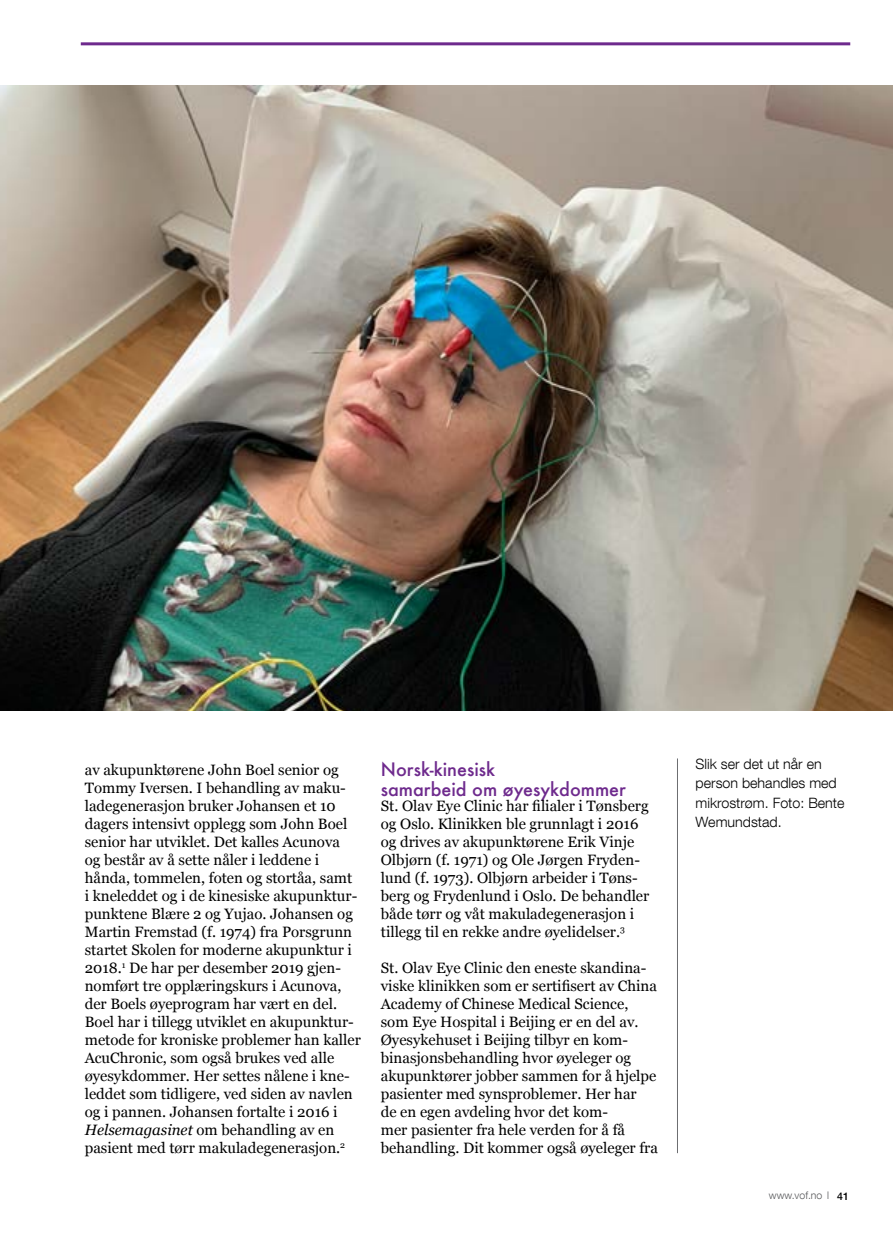
<style>
.page{position:relative;width:893px;height:1234px;background:#fff}
.page>*{position:absolute;margin:0;border:0;box-sizing:border-box;transform-origin:0 0}
.t1{font:500 18px/19.5px "Futura";color:#6e2a8d}
.t2{font:15px/18px "Georgia";color:#000}
.t3{font:300 14.25px/19.5px "Helvetica Neue LT Com";color:#000}
.t4{font:300 10.5px "Helvetica Neue LT Com";color:#58595b}
.s1{font-style:italic}
.s2{font-weight:500;color:#000}
</style>
<div class="page">
<hr style="left:81px;top:42px;width:769px;height:3px;background:#6e2a8d">
<img style="left:0;top:85px;width:893px;height:625px">
<hr style="left:677px;top:758px;width:1px;height:394px;background:#6d6e71">
<p class="t2" style="left:85px;top:759px;width:278px">av akupunktørene John Boel senior og Tommy Iversen. I behandling av maku&shy;ladegenerasjon bruker Johansen et 10 dagers intensivt opplegg som John Boel senior har utviklet. Det kalles Acunova<br>og består av å sette nåler i leddene i hånda, tommelen, foten og stortåa, samt<br>i kneleddet og i de kinesiske akupunktur&shy;punktene Blære 2 og Yujao. Johansen og Martin Fremstad (f. 1974) fra Porsgrunn startet Skolen for moderne akupunktur i 2018.<sup>1</sup> De har per desember 2019 gjen&shy;nomført tre opplæringskurs i Acunova, der Boels øyeprogram har vært en del.<br>Boel har i tillegg utviklet en akupunktur&shy;metode for kroniske problemer han kaller AcuChronic, som også brukes ved alle øyesykdommer. Her settes nålene i kne&shy;leddet som tidligere, ved siden av navlen og i pannen. Johansen fortalte i 2016 i <span class="s1">Helsemagasinet</span> om behandling av en pasient med tørr makuladegenerasjon.<sup>2</sup></p>
<p class="t1" style="left:381px;top:759px;width:247px">Norsk-kinesisk<br>samarbeid om øyesykdommer</p>
<p class="t2" style="left:381px;top:795px;width:270px">St. Olav Eye Clinic har filialer i Tønsberg og Oslo. Klinikken ble grunnlagt i 2016 og drives av akupunktørene Erik Vinje Olbjørn (f. 1971) og Ole Jørgen Fryden&shy;lund (f. 1973). Olbjørn arbeider i Tøns&shy;berg og Frydenlund i Oslo. De behandler både tørr og våt makuladegenerasjon i tillegg til en rekke andre øyelidelser.<sup>3</sup></p>
<p class="t2" style="left:381px;top:957px;width:279px">St. Olav Eye Clinic den eneste skandina&shy;viske klinikken som er sertifisert av China Academy of Chinese Medical Science, som Eye Hospital i Beijing er en del av.<br>Øyesykehuset i Beijing tilbyr en kom&shy;binasjonsbehandling hvor øyeleger og akupunktører jobber sammen for å hjelpe pasienter med synsproblemer. Her har<br>de en egen avdeling hvor det kom-<br>mer pasienter fra hele verden for å få behandling. Dit kommer også øyeleger fra</p>
<p class="t3" style="left:696px;top:753px;width:150px">Slik ser det ut når en person behandles med mikrostrøm. Foto: Bente<br>Wemundstad.</p>
<p class="t4" style="left:769px;top:1188px;width:82px">www.vof.no l <span class="s2">41</span></p>
</div>
